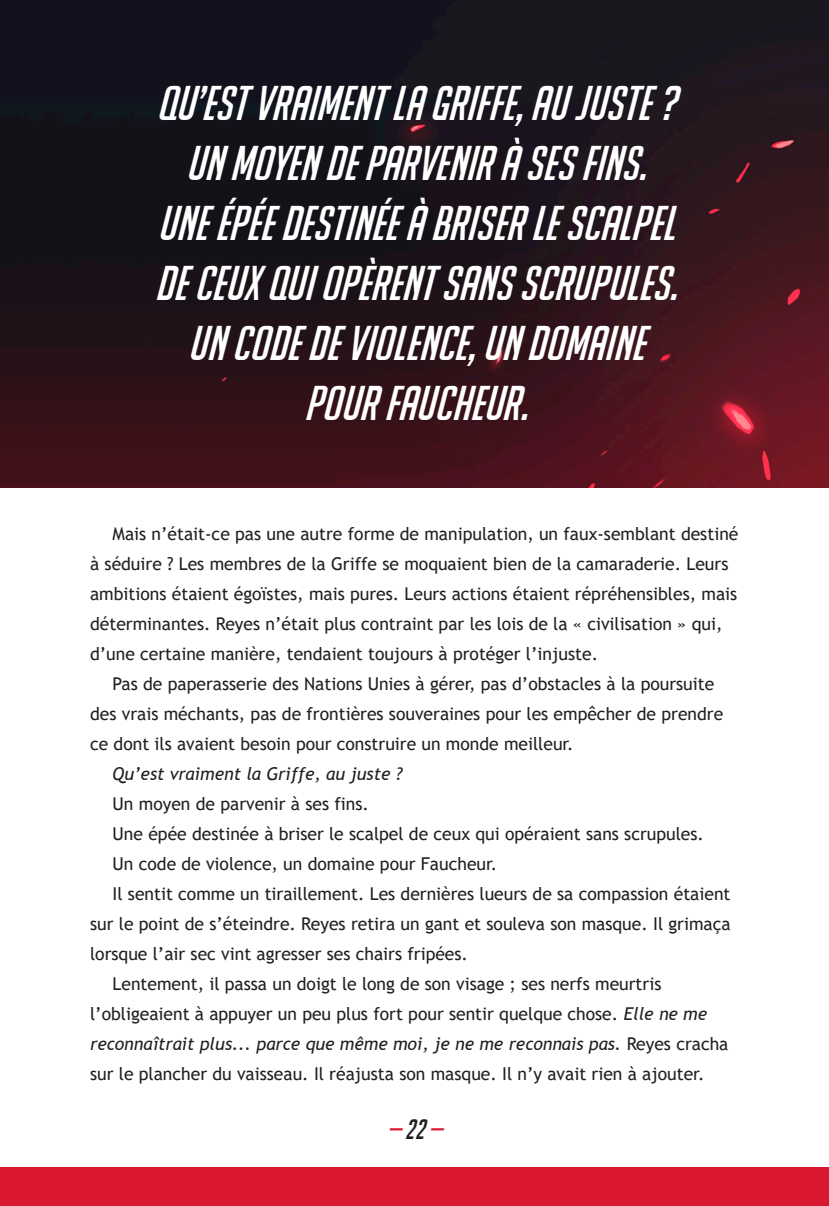
<style>
.page{position:relative;width:829px;height:1206px;background:#fff}
.page>*{position:absolute;margin:0;border:0;box-sizing:border-box;transform-origin:0 0}
.Pull_quote_1{font:italic 47.5px/60px "Big Noodle Too";color:#fff;text-align:center}
.t1{font:italic 27.5px "Big Noodle Too";color:#d9172e}
.Body{font:17.75px/30px "Trebuchet MS";color:#231f20}
.Body-2{font:italic 17.75px "Trebuchet MS";color:#231f20}
.s1{font-style:italic}
.s2{color:#231f20}
</style>
<div class="page">
<div style="left:0;top:1167px;width:828px;height:39px;background:#d9172e"></div>
<img style="left:0;top:0;width:828px;height:488px">
<p class="Pull_quote_1" style="left:155px;top:72px;width:523px">QU’EST VRAIMENT LA GRIFFE, AU JUSTE ?<br>UN MOYEN DE PARVENIR À SES FINS.<br>UNE ÉPÉE DESTINÉE À BRISER LE SCALPEL<br>DE CEUX QUI OPÈRENT SANS SCRUPULES.<br>UN CODE DE VIOLENCE, UN DOMAINE<br>POUR FAUCHEUR.</p>
<p class="Body" style="left:90px;top:519px;width:649px;text-indent:22px">Mais n’était-ce pas une autre forme de manipulation, un faux-semblant destiné à séduire ? Les membres de la Griffe se moquaient bien de la camaraderie. Leurs ambitions étaient égoïstes, mais pures. Leurs actions étaient répréhensibles, mais déterminantes. Reyes n’était plus contraint par les lois de la « civilisation » qui, d’une certaine manière, tendaient toujours à protéger l’injuste.</p>
<p class="Body" style="left:90px;top:669px;width:634px;text-indent:22px">Pas de paperasserie des Nations Unies à gérer, pas d’obstacles à la poursuite des vrais méchants, pas de frontières souveraines pour les empêcher de prendre ce dont ils avaient besoin pour construire un monde meilleur.</p>
<p class="Body-2" style="left:112px;top:763px;width:291px">Qu’est vraiment la Griffe, au juste ?</p>
<p class="Body" style="left:112px;top:789px;width:258px">Un moyen de parvenir à ses fins.</p>
<p class="Body" style="left:112px;top:819px;width:592px">Une épée destinée à briser le scalpel de ceux qui opéraient sans scrupules.</p>
<p class="Body" style="left:112px;top:849px;width:386px">Un code de violence, un domaine pour Faucheur.</p>
<p class="Body" style="left:90px;top:879px;width:641px;text-align:justify;text-indent:22px">Il sentit comme un tiraillement. Les dernières lueurs de sa compassion étaient sur le point de s’éteindre. Reyes retira un gant et souleva son masque. Il grimaça lorsque l’air sec vint agresser ses chairs fripées.</p>
<p class="Body" style="left:90px;top:969px;width:639px;text-indent:22px">Lentement, il passa un doigt le long de son visage ; ses nerfs meurtris l’obligeaient à appuyer un peu plus fort pour sentir quelque chose. <span class="s1">Elle ne me reconnaîtrait plus... parce que même moi, je ne me reconnais pas.</span> Reyes cracha sur le plancher du vaisseau. Il réajusta son masque. Il n’y avait rien à ajouter.</p>
<h2 class="t1" style="left:387px;top:1113px;width:56px">— <span class="s2">22</span> —</h2>
</div>
